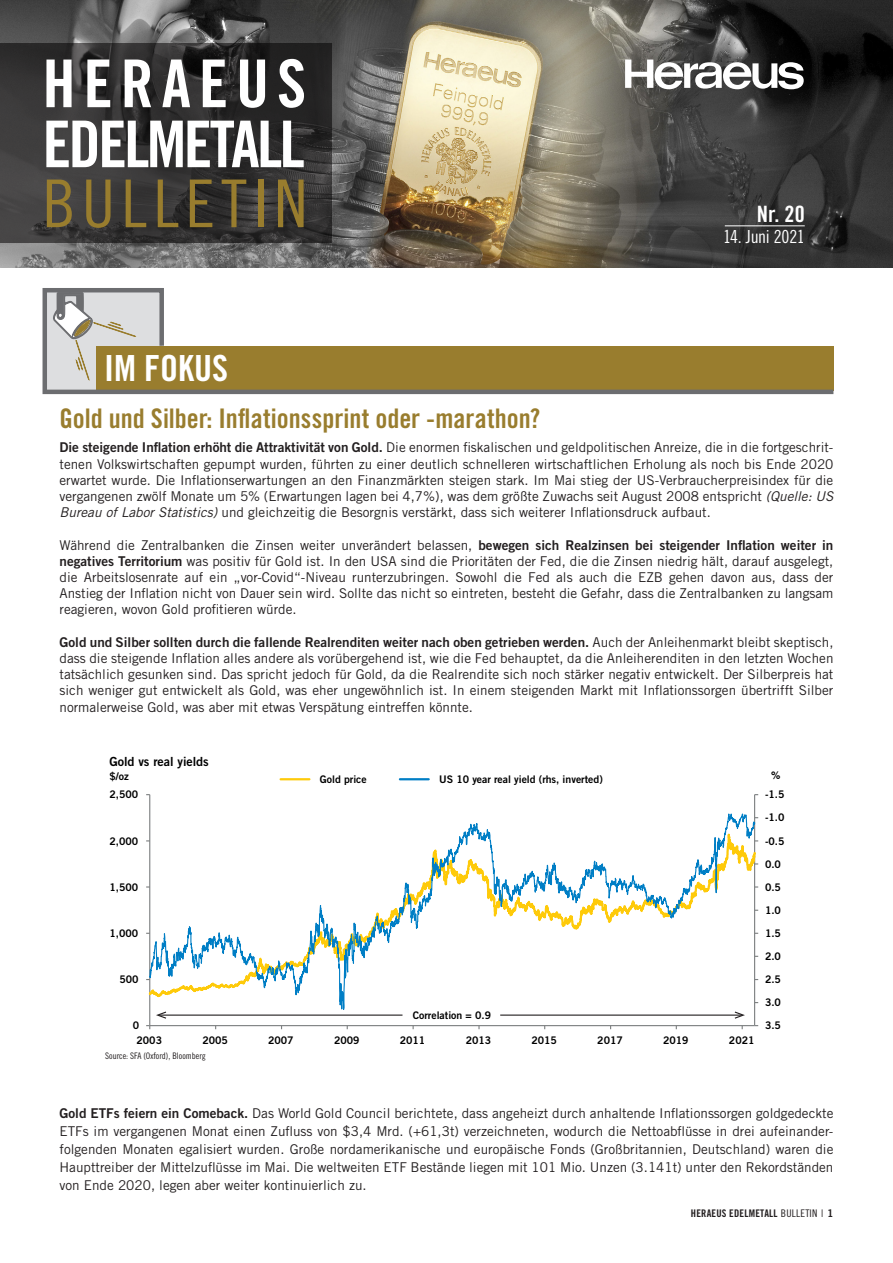
<style>
.page{position:relative;width:893px;height:1263px;background:#fff}
.page>*{position:absolute;margin:0;border:0;box-sizing:border-box;transform-origin:0 0}
.t1{font:66px "Trade Gothic LT Std Cn 18";letter-spacing:.095em;color:#997d2e}
.t2{font:66px "Trade Gothic LT Std Bd Cn 20";letter-spacing:.12em;color:#fff}
.t3{font:64.5px "Trade Gothic LT Std Bd Cn 20";letter-spacing:-.04em;color:#fff}
.t4{font:36px "Trade Gothic LT Std Bd Cn 20";color:#fff}
.t5{font:27px "Trade Gothic LT Std Bd Cn 20";color:#997d2e}
.t6{font:22.5px "Trade Gothic LT Std Bd Cn 20";color:#fff}
.t7{font:18px "Trade Gothic LT Std Cn 18";letter-spacing:-.025em;color:#fff}
.t8{font:13.5px/16.2px "Trade Gothic LT Std";color:#231f20;text-align:justify}
.t9{font:13.5px "Trade Gothic LT Std Bd 2";color:#231f20}
.t10{font:12.6px "Trade Gothic LT Std Bd 2";letter-spacing:-.005em;color:#000001}
.t11{font:10.5px/23.1px "Trade Gothic LT Std Bd 2";letter-spacing:-.005em;color:#000001}
.t12{font:10.5px "Trade Gothic LT Std Bd Cn 20";letter-spacing:.02em;color:#231f20}
.t13{font:9px "Trade Gothic LT Std Cn 18";color:#231f20}
.s1{font-family:"Trade Gothic LT Std Bd 2"}
.s2{font-style:italic}
.s3{font-family:"Trade Gothic LT Std"}
.s4{font-family:"Trade Gothic LT Std Cn 18"}
.s5{font-family:"Trade Gothic LT Std";font-weight:300}
</style>
<div class="page">
<img style="left:0;top:0;width:893px;height:268px">
<svg style="left:625px;top:60px;width:179px;height:29px"></svg>
<hr style="left:725px;top:225px;width:80px;height:1px;background:#fff">
<svg style="left:0;top:44px;width:332px;height:199px;background:#323131"></svg>
<svg style="left:42px;top:288px;width:792px;height:107px"></svg>
<svg style="left:53px;top:292px;width:83px;height:92px;background:#c4bead"></svg>
<svg style="left:149px;top:778px;width:607px;height:252px"></svg>
<hr style="left:281px;top:778px;width:28px;height:2px;background:#feca0a">
<hr style="left:400px;top:778px;width:29px;height:2px;background:#007ec5">
<hr style="left:500px;top:1014px;width:242px;height:2px;background:#231f20">
<svg style="left:735px;top:1011px;width:10px;height:8px"></svg>
<hr style="left:159px;top:1014px;width:243px;height:2px;background:#231f20">
<svg style="left:156px;top:1011px;width:10px;height:8px"></svg>
<h1 class="t2" style="left:43px;top:44px;width:265px">HERAEUS</h1>
<h2 class="t3" style="left:43px;top:105px;width:264px">EDELMETALL</h2>
<h1 class="t1" style="left:42px;top:164px;width:266px">BULLETIN</h1>
<h3 class="t4" style="left:104px;top:346px;width:125px">IM FOKUS</h3>
<h3 class="t5" style="left:60px;top:402px;width:482px">Gold und Silber: Inflationssprint oder -marathon?</h3>
<h3 class="t6" style="left:757px;top:200px;width:49px">Nr. 20</h3>
<h3 class="t7" style="left:723px;top:226px;width:83px">14. Juni 2021</h3>
<p class="t8" style="left:60px;top:439px;width:775px"><span class="s1">Die steigende Inflation erhöht die Attraktivität von Gold.</span> Die enormen fiskalischen und geldpolitischen Anreize, die in die fortgeschrit&shy;tenen Volkswirtschaften gepumpt wurden, führten zu einer deutlich schnelleren wirtschaftlichen Erholung als noch bis Ende 2020 erwartet wurde. Die Inflationserwartungen an den Finanzmärkten steigen stark. Im Mai stieg der US-Verbraucherpreisindex für die vergangenen zwölf Monate um 5% (Erwartungen lagen bei 4,7%), was dem größte Zuwachs seit August 2008 entspricht <span class="s2">(Quelle: US Bureau of Labor Statistics)</span> und gleichzeitig die Besorgnis verstärkt, dass sich weiterer Inflationsdruck aufbaut.</p>
<p class="t8" style="left:60px;top:537px;width:775px">Während die Zentralbanken die Zinsen weiter unverändert belassen, <span class="s1">bewegen sich Realzinsen bei steigender Inflation weiter in negatives Territorium</span> was positiv für Gold ist. In den USA sind die Prioritäten der Fed, die die Zinsen niedrig hält, darauf ausgelegt, die Arbeitslosenrate auf ein „vor-Covid“-Niveau runterzubringen. Sowohl die Fed als auch die EZB gehen davon aus, dass der Anstieg der Inflation nicht von Dauer sein wird. Sollte das nicht so eintreten, besteht die Gefahr, dass die Zentralbanken zu langsam reagieren, wovon Gold profitieren würde.</p>
<p class="t9" style="left:60px;top:634px;width:775px">Gold und Silber sollten durch die fallende Realrenditen weiter nach oben getrieben werden. <span class="s3">Auch der Anleihenmarkt bleibt skeptisch,</span></p>
<p class="t8" style="left:60px;top:650px;width:775px">dass die steigende Inflation alles andere als vorübergehend ist, wie die Fed behauptet, da die Anleiherenditen in den letzten Wochen tatsächlich gesunken sind. Das spricht jedoch für Gold, da die Realrendite sich noch stärker negativ entwickelt. Der Silberpreis hat sich weniger gut entwickelt als Gold, was eher ungewöhnlich ist. In einem steigenden Markt mit Inflationssorgen übertrifft Silber normalerweise Gold, was aber mit etwas Verspätung eintreffen könnte.</p>
<p class="t10" style="left:109px;top:753px;width:101px">Gold vs real yields</p>
<p class="t11" style="left:109px;top:764px;width:21px">$/oz</p>
<p class="t11" style="left:320px;top:767px;width:48px">Gold price</p>
<p class="t11" style="left:439px;top:767px;width:165px">US 10 year real yield (rhs, inverted)</p>
<p class="t11" style="left:109px;top:783px;width:30px">2,500</p>
<p class="t11" style="left:109px;top:829px;width:30px">2,000</p>
<p class="t11" style="left:109px;top:875px;width:30px">1,500</p>
<p class="t11" style="left:109px;top:921px;width:30px">1,000</p>
<p class="t11" style="left:119px;top:968px;width:21px">500</p>
<p class="t11" style="left:413px;top:1004px;width:80px">Correlation = 0.9</p>
<p class="t11" style="left:771px;top:764px;width:11px">%</p>
<p class="t11" style="left:765px;top:783px;width:21px">-1.5 -1.0</p>
<p class="t11" style="left:765px;top:829px;width:21px">-0.5<br>0.0<br>0.5<br>1.0</p>
<p class="t11" style="left:765px;top:921px;width:18px">1.5</p>
<p class="t11" style="left:765px;top:945px;width:18px;text-align:justify">2.0<br>2.5<br>3.0</p>
<p class="t11" style="left:133px;top:1014px;width:8px">0</p>
<p class="t11" style="left:765px;top:1014px;width:18px">3.5</p>
<p class="t11" style="left:136px;top:1028px;width:27px">2003</p>
<p class="t11" style="left:202px;top:1028px;width:27px">2005</p>
<p class="t11" style="left:268px;top:1028px;width:27px">2007</p>
<p class="t11" style="left:334px;top:1028px;width:27px">2009</p>
<p class="t11" style="left:400px;top:1028px;width:27px">2011</p>
<p class="t11" style="left:466px;top:1028px;width:27px">2013</p>
<p class="t11" style="left:531px;top:1028px;width:27px">2015</p>
<p class="t11" style="left:597px;top:1028px;width:27px">2017</p>
<p class="t11" style="left:663px;top:1028px;width:27px">2019</p>
<p class="t11" style="left:729px;top:1028px;width:27px">2021</p>
<p class="t13" style="left:105px;top:1050px;width:102px">Source: SFA (Oxford), Bloomberg</p>
<p class="t8" style="left:60px;top:1103px;width:775px;line-height:18px"><span class="s1">Gold ETFs feiern ein Comeback.</span> Das World Gold Council berichtete, dass angeheizt durch anhaltende Inflationssorgen goldgedeckte ETFs im vergangenen Monat einen Zufluss von $3,4 Mrd. (+61,3t) verzeichneten, wodurch die Nettoabflüsse in drei aufeinander&shy;folgenden Monaten egalisiert wurden. Große nordamerikanische und europäische Fonds (Großbritannien, Deutschland) waren die Haupttreiber der Mittelzuflüsse im Mai. Die weltweiten ETF Bestände liegen mit 101 Mio. Unzen (3.141t) unter den Rekordständen von Ende 2020, legen aber weiter kontinuierlich zu.</p>
<p class="t12" style="left:691px;top:1207px;width:144px">HERAEUS EDELMETALL <span class="s4">BULLETIN</span> <span class="s5">I</span> <span class="s1">1</span></p>
</div>
